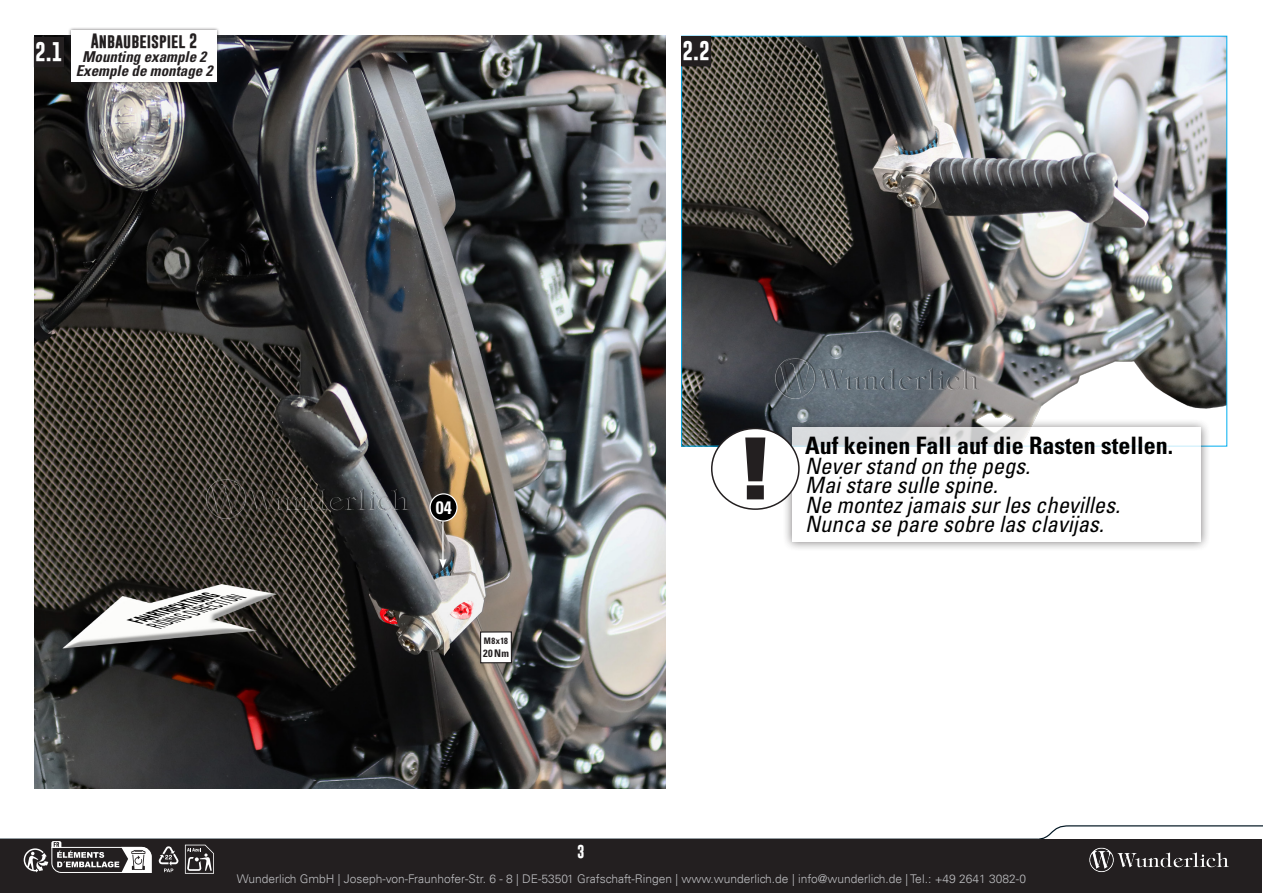
<style>
.page{position:relative;width:1263px;height:893px;background:#fff}
.page>*{position:absolute;margin:0;border:0;box-sizing:border-box;transform-origin:0 0}
.t1{font:700 condensed 24px "Univers LT Std";color:#000}
.t2{font:italic condensed 22.5px/19.5px "Univers LT Std";color:#000}
.t3{font:700 19.5px "Gobold";color:#fff}
.t4{font:700 condensed 18px "Univers LT Std";color:#fff}
.t5{font:italic 700 condensed 15px/14.2px "Univers LT Std";color:#231f20;text-align:center}
.t6{font:700 15px "Gobold";color:#231f20}
.t7{font:700 13.5px "Gobold";color:#fff}
.t8{font:300 12px "Univers LT";color:#bcbdc0}
.t9{font:italic condensed 12px "Univers LT Std";color:#000}
.t10{font:italic 700 condensed 12px "Univers LT Std";color:#000}
.t11{font:700 condensed 10.5px "Univers LT Std";color:#231f20}
.t12{font:700 condensed 9px "Univers LT Std";letter-spacing:.04em;color:#231f20;scale:.95 1}
</style>
<div class="page">
<img style="left:34px;top:36px;width:631px;height:753px">
<img style="left:683px;top:38px;width:542px;height:406px">
<svg style="left:479px;top:631px;width:33px;height:33px"></svg>
<div style="left:430px;top:494px;width:27px;height:27px;background:#000;border-radius:50%"></div>
<div style="left:429px;top:493px;width:29px;height:29px;border:1px solid #fff;border-radius:50%"></div>
<hr style="left:442px;top:521px;width:1px;height:40px;background:#fff">
<svg style="left:439px;top:559px;width:8px;height:10px"></svg>
<img style="left:206px;top:478px;width:206px;height:41px">
<img style="left:776px;top:358px;width:205px;height:41px">
<div style="left:34px;top:38px;width:29px;height:29px;background:#231f20"></div>
<div style="left:34px;top:37px;width:30px;height:30px;border:1px solid #231f20"></div>
<div style="left:682px;top:37px;width:29px;height:29px;background:#231f20"></div>
<div style="left:681px;top:37px;width:30px;height:29px;border:1px solid #231f20"></div>
<div style="left:68px;top:27px;width:152px;height:59px;background:#231f20;opacity:.75"></div>
<div style="left:71px;top:31px;width:146px;height:51px;background:#fff"></div>
<div style="left:782px;top:418px;width:428px;height:134px;background:#231f20;opacity:.75"></div>
<div style="left:792px;top:428px;width:409px;height:114px;background:#fff"></div>
<div style="left:712px;top:428px;width:87px;height:81px;background:#fff;border-radius:50%"></div>
<div style="left:711px;top:428px;width:89px;height:82px;border:2px solid #231f20;border-radius:50%"></div>
<svg style="left:745px;top:437px;width:20px;height:62px"></svg>
<div style="left:1px;top:839px;width:1261px;height:53px;background:#231f20"></div>
<img style="left:1086px;top:892px;width:176px;height:1px">
<svg style="left:0;top:825px;width:1263px;height:49px"></svg>
<p class="t6" style="left:91px;top:31px;width:108px">Anbaubeispiel 2</p>
<p class="t5" style="left:76px;top:50px;width:138px">Mounting example 2<br>Exemple de montage 2</p>
<h3 class="t3" style="left:35px;top:38px;width:29px">2.1</h3>
<h3 class="t3" style="left:682px;top:38px;width:29px">2.2</h3>
<p class="t10" style="left:138px;top:613px;width:87px;rotate:-20deg">FAHRTRICHTUNG</p>
<p class="t9" style="left:156px;top:618px;width:95px;rotate:-20deg">RIDING DIRECTION</p>
<h3 class="t4" style="left:436px;top:496px;width:17px">04</h3>
<p class="t12" style="left:484px;top:636px;width:27px">M8x18</p>
<p class="t11" style="left:483px;top:647px;width:28px">20Nm</p>
<h1 class="t1" style="left:805px;top:431px;width:369px">Auf keinen Fall auf die Rasten stellen.</h1>
<h2 class="t2" style="left:805px;top:456px;width:316px">Never stand on the pegs.<br>Mai stare sulle spine.<br>Ne montez jamais sur les chevilles.<br>Nunca se pare sobre las clavijas.</h2>
<p class="t7" style="left:577px;top:843px;width:9px">3</p>
<p class="t8" style="left:237px;top:871px;width:790px">Wunderlich GmbH | Joseph-von-Fraunhofer-Str. 6 - 8 | DE-53501 Grafschaft-Ringen | www.wunderlich.de | info@wunderlich.de | Tel.: +49 2641 3082-0</p>
</div>
